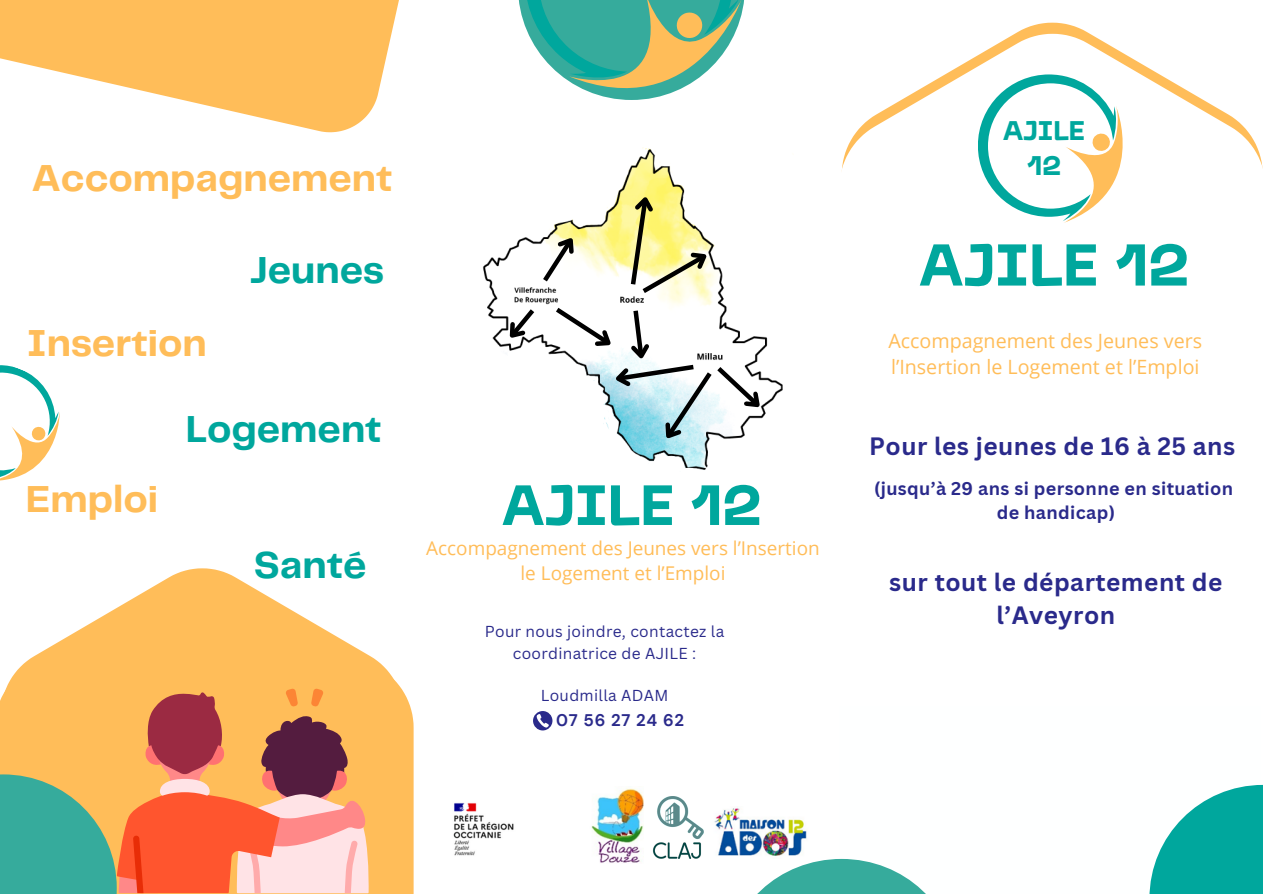
<style>
.page{position:relative;width:1263px;height:894px;background:#fff}
.page>*{position:absolute;margin:0;border:0;box-sizing:border-box;transform-origin:0 0}
.t1{font:800 58.35px "PP Neue Machina";color:#00a79d}
.t2{font:800 56.1px "PP Neue Machina";color:#00a79d}
.t3{font:700 39px "Telegraf";color:#ffbd59}
.t4{font:700 39px "Telegraf";color:#00a79d}
.t5{font:800 26.7px/34.7px "PP Neue Machina";color:#00a79d;text-align:center}
.t6{font:700 24.45px/33.8px "Canva Sans";letter-spacing:.02em;color:#2a2a8b;text-align:center}
.t7{font:19.65px/26.5px "Open Sans";color:#ffbd59}
.t8{font:18.9px/25.5px "Open Sans";color:#ffbd59;text-align:center}
.t9{font:700 18px/24.8px "Canva Sans";letter-spacing:.02em;color:#2a2a8b;text-align:center}
.t10{font:700 16.8px "DM Sans";letter-spacing:.05em;color:#2a2a8b}
.t11{font:15.45px/21.3px "Canva Sans";letter-spacing:.02em;color:#2a2a8b;text-align:center}
</style>
<div class="page">
<svg style="left:0;top:0;width:399px;height:132px;fill:#ffbd59"></svg>
<svg style="left:0;top:691px;width:414px;height:202px;fill:#ffbd59"></svg>
<svg style="left:1px;top:568px;width:402px;height:325px"></svg>
<svg style="left:18px;top:585px;width:369px;height:308px;fill:#ffbd59"></svg>
<svg style="left:0;top:774px;width:117px;height:119px;fill:#36ab9c"></svg>
<svg style="left:841px;top:34px;width:422px;height:137px"></svg>
<svg style="left:533px;top:711px;width:19px;height:19px"></svg>
<svg style="left:758px;top:858px;width:167px;height:35px;fill:#36ab9c"></svg>
<svg style="left:1149px;top:784px;width:114px;height:109px;fill:#00a79d"></svg>
<img style="left:714px;top:808px;width:93px;height:48px">
<img style="left:591px;top:788px;width:53px;height:75px">
<img style="left:652px;top:796px;width:52px;height:62px">
<img style="left:453px;top:803px;width:61px;height:53px">
<svg style="left:518px;top:0;width:226px;height:100px"></svg>
<svg style="left:0;top:365px;width:60px;height:116px"></svg>
<svg style="left:117px;top:681px;width:252px;height:211px"></svg>
<img style="left:483px;top:147px;width:300px;height:323px">
<svg style="left:621px;top:190px;width:96px;height:107px"></svg>
<svg style="left:551px;top:303px;width:221px;height:146px"></svg>
<svg style="left:497px;top:304px;width:42px;height:45px"></svg>
<svg style="left:539px;top:226px;width:47px;height:60px"></svg>
<svg style="left:979px;top:74px;width:170px;height:149px"></svg>
<p class="t3" style="left:31px;top:161px;width:363px">Accompagnement</p>
<h4 class="t3" style="left:27px;top:326px;width:182px">Insertion</h4>
<p class="t4" style="left:250px;top:254px;width:136px">Jeunes</p>
<p class="t3" style="left:26px;top:482px;width:134px">Emploi</p>
<p class="t4" style="left:186px;top:412px;width:197px">Logement</p>
<h2 class="t4" style="left:254px;top:548px;width:114px">Santé</h2>
<p class="t2" style="left:501px;top:483px;width:262px">AJILE 12</p>
<p class="t8" style="left:426px;top:534px;width:395px">Accompagnement des Jeunes vers l’Insertion le Logement et l’Emploi</p>
<h3 class="t11" style="left:485px;top:620px;width:241px">Pour nous joindre, contactez la coordinatrice de AJILE :</h3>
<h1 class="t11" style="left:541px;top:684px;width:129px">Loudmilla ADAM</h1>
<h5 class="t10" style="left:556px;top:708px;width:129px">07 56 27 24 62</h5>
<h2 class="t5" style="left:1003px;top:116px;width:84px">AJILE<br>12</h2>
<h6 class="t1" style="left:919px;top:242px;width:272px">AJILE 12</h6>
<h4 class="t7" style="left:888px;top:327px;width:315px">Accompagnement des Jeunes vers l’Insertion le Logement et l’Emploi</h4>
<p class="t6" style="left:869px;top:428px;width:368px">Pour les jeunes de 16 à 25 ans</p>
<p class="t9" style="left:874px;top:475px;width:361px">(jusqu’à 29 ans si personne en situation de handicap)</p>
<h2 class="t6" style="left:889px;top:564px;width:335px">sur tout le département de l’Aveyron</h2>
</div>
